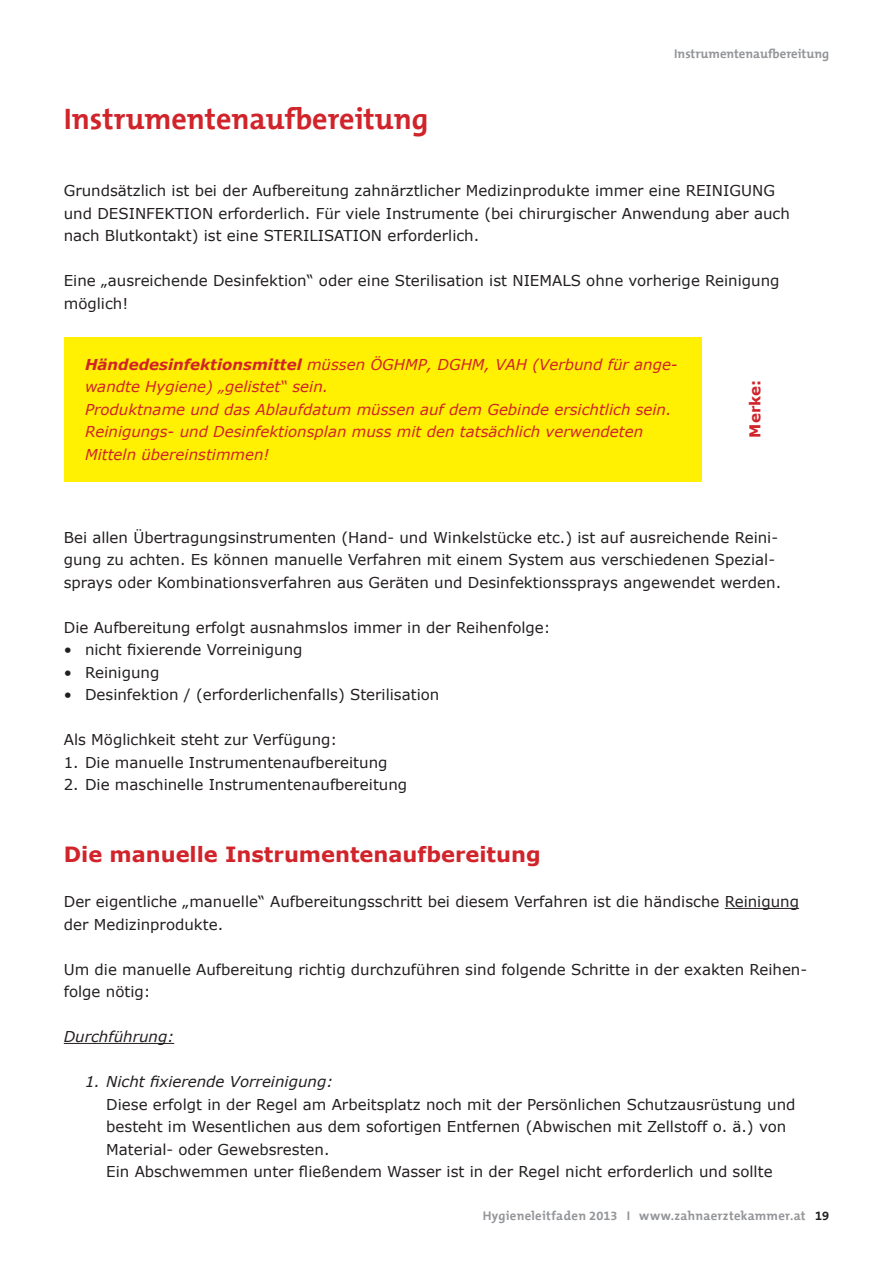
<style>
.page{position:relative;width:893px;height:1263px;background:#fff}
.page>*{position:absolute;margin:0;border:0;box-sizing:border-box;transform-origin:0 0}
.Titel_2{font:700 30px "The Mix B7";color:#d1232a}
.Titel_3{font:700 21px "Verdana";color:#d1232a}
.Fließtext{font:15px/22.5px "Verdana";color:#231f20}
.Fließtext-2{font:italic 15px/22.5px "Verdana";color:#d1232a}
.Fließtext-3{font:italic 15px "Verdana";color:#231f20}
.Fließtext_fett{font:700 15px "Verdana";color:#d1232a}
.t1{font:700 12.75px "The Mix B7";letter-spacing:.015em;color:#939598}
.s1{font-weight:700}
.s2{color:#231f20}
</style>
<div class="page">
<hr style="left:725px;top:908px;width:74px;height:1px;background:#231f20">
<hr style="left:64px;top:1043px;width:110px;height:1px;background:#231f20">
<div style="left:64px;top:337px;width:638px;height:144px;background:#fff101"></div>
<p class="Titel_2" style="left:64px;top:103px;width:366px">Instrumentenaufbereitung</p>
<p class="t1" style="left:674px;top:47px;width:156px">Instrumentenaufbereitung</p>
<p class="Fließtext" style="left:64px;top:179px;width:728px">Grundsätzlich ist bei der Aufbereitung zahnärztlicher Medizinprodukte immer eine REINIGUNG und DESINFEKTION erforderlich. Für viele Instrumente (bei chirurgischer Anwendung aber auch nach Blutkontakt) ist eine STERILISATION erforderlich.</p>
<p class="Fließtext" style="left:64px;top:269px;width:717px">Eine „ausreichende Desinfektion“ oder eine Sterilisation ist NIEMALS ohne vorherige Reinigung möglich!</p>
<p class="Fließtext-2" style="left:85px;top:353px;width:594px"><span class="s1">Händedesinfektionsmittel</span> müssen ÖGHMP, DGHM, VAH (Verbund für ange&shy;wandte Hygiene) „gelistet“ sein.</p>
<p class="Fließtext-2" style="left:85px;top:398px;width:588px">Produktname und das Ablaufdatum müssen auf dem Gebinde ersichtlich sein.</p>
<p class="Fließtext-2" style="left:85px;top:420px;width:560px">Reinigungs- und Desinfektionsplan muss mit den tatsächlich verwendeten<br>Mitteln übereinstimmen!</p>
<p class="Fließtext_fett" style="left:744px;top:438px;width:59px;rotate:-90deg">Merke:</p>
<p class="Fließtext" style="left:64px;top:526px;width:719px">Bei allen Übertragungsinstrumenten (Hand- und Winkelstücke etc.) ist auf ausreichende Reini&shy;gung zu achten. Es können manuelle Verfahren mit einem System aus verschiedenen Spezial&shy;sprays oder Kombinationsverfahren aus Geräten und Desinfektionssprays angewendet werden.</p>
<p class="Fließtext" style="left:64px;top:616px;width:488px">Die Aufbereitung erfolgt ausnahmslos immer in der Reihenfolge:</p>
<p class="Fließtext" style="left:64px;top:638px;width:240px">• nicht fixierende Vorreinigung</p>
<p class="Fließtext" style="left:64px;top:661px;width:97px">• Reinigung</p>
<p class="Fließtext" style="left:64px;top:683px;width:377px">• Desinfektion / (erforderlichenfalls) Sterilisation</p>
<p class="Fließtext" style="left:64px;top:728px;width:275px">Als Möglichkeit steht zur Verfügung:</p>
<p class="Fließtext" style="left:64px;top:751px;width:325px">1. Die manuelle Instrumentenaufbereitung</p>
<p class="Fließtext" style="left:64px;top:773px;width:345px">2. Die maschinelle Instrumentenaufbereitung</p>
<p class="Titel_3" style="left:64px;top:839px;width:478px">Die manuelle Instrumentenaufbereitung</p>
<p class="Fließtext" style="left:64px;top:890px;width:737px">Der eigentliche „manuelle“ Aufbereitungsschritt bei diesem Verfahren ist die händische Reinigung der Medizinprodukte.</p>
<p class="Fließtext" style="left:64px;top:958px;width:745px">Um die manuelle Aufbereitung richtig durchzuführen sind folgende Schritte in der exakten Reihen&shy;folge nötig:</p>
<p class="Fließtext-3" style="left:64px;top:1026px;width:112px">Durchführung:</p>
<p class="Fließtext-3" style="left:85px;top:1071px;width:250px">1. Nicht fixierende Vorreinigung:</p>
<p class="Fließtext" style="left:106px;top:1093px;width:691px">Diese erfolgt in der Regel am Arbeitsplatz noch mit der Persönlichen Schutzausrüstung und besteht im Wesentlichen aus dem sofortigen Entfernen (Abwischen mit Zellstoff o. ä.) von<br>Material- oder Gewebsresten.</p>
<p class="Fließtext" style="left:106px;top:1160px;width:668px">Ein Abschwemmen unter fließendem Wasser ist in der Regel nicht erforderlich und sollte</p>
<p class="t1" style="left:483px;top:1209px;width:348px">Hygieneleitfaden 2013 I www.zahnaerztekammer.at <span class="s2">19</span></p>
</div>
